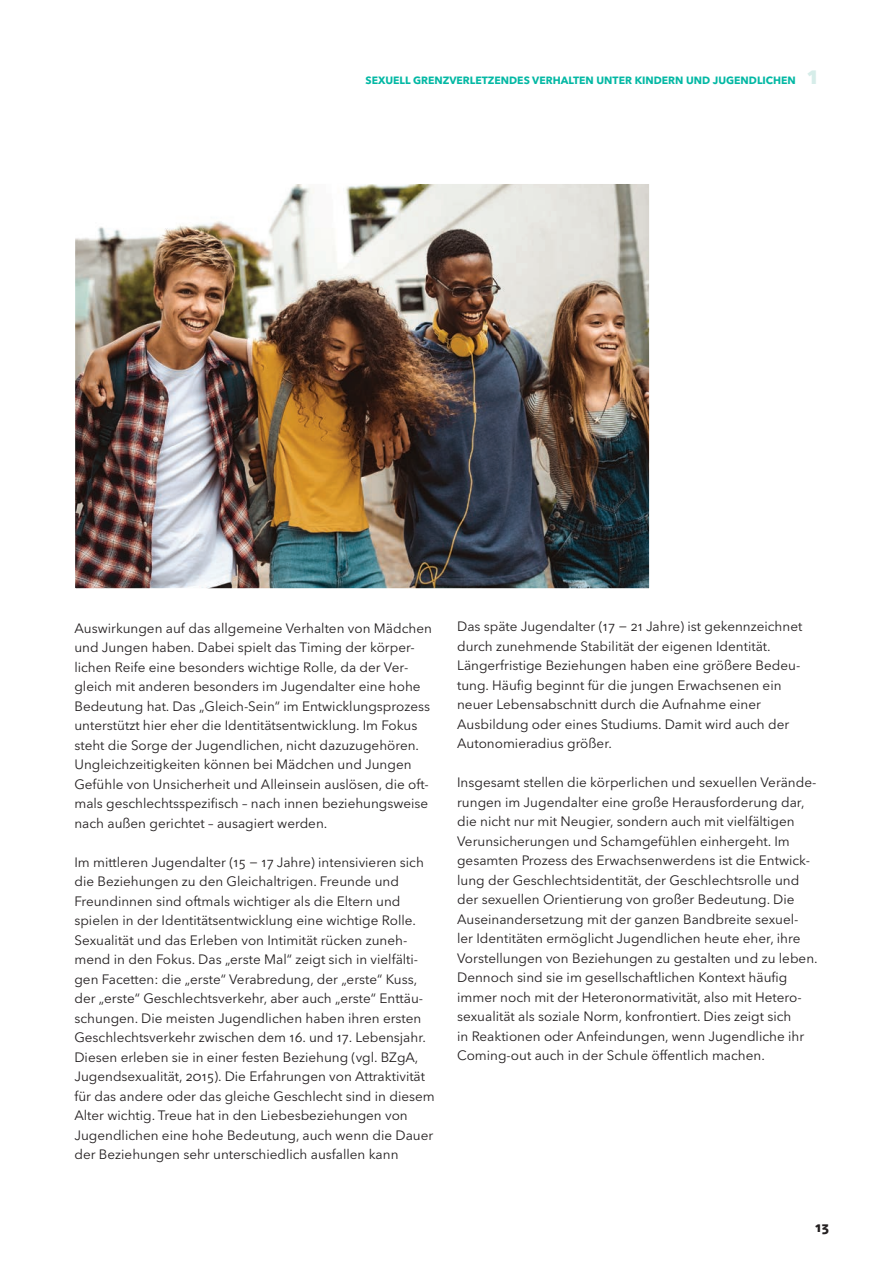
<style>
.page{position:relative;width:893px;height:1263px;background:#fff}
.page>*{position:absolute;margin:0;border:0;box-sizing:border-box;transform-origin:0 0}
.t1{font:700 24px "Avenir Next LT Pro";color:#d6ede9}
.t2{font:13.5px/19.5px "Avenir Next LT Pro";color:#231f20}
.t3{font:700 13.5px "Avenir Next LT Pro";color:#231f20}
.t4{font:700 10.5px "Avenir Next LT Pro";color:#03b8a4}
</style>
<div class="page">
<img style="left:77px;top:185px;width:571px;height:402px">
<div style="left:74px;top:182px;width:577px;height:408px;border:2px solid #fff"></div>
<p class="t4" style="left:366px;top:74px;width:432px">SEXUELL GRENZVERLETZENDES VERHALTEN UNTER KINDERN UND JUGENDLICHEN</p>
<h1 class="t1" style="left:807px;top:61px;width:13px">1</h1>
<p class="t2" style="left:74px;top:618px;width:359px">Auswirkungen auf das allgemeine Verhalten von Mädchen und Jungen haben. Dabei spielt das Timing der körper&shy;lichen Reife eine besonders wichtige Rolle, da der Ver&shy;gleich mit anderen besonders im Jugendalter eine hohe Bedeutung hat. Das „Gleich-Sein“ im Entwicklungsprozess unterstützt hier eher die Identitätsentwicklung. Im Fokus steht die Sorge der Jugendlichen, nicht dazuzugehören.<br>Ungleichzeitigkeiten können bei Mädchen und Jungen Gefühle von Unsicherheit und Alleinsein auslösen, die oft&shy;mals geschlechtsspezifsch – nach innen beziehungsweise nach außen gerichtet – ausagiert werden.</p>
<p class="t2" style="left:74px;top:852px;width:362px">Im mittleren Jugendalter (15 − 17 Jahre) intensivieren sich die Beziehungen zu den Gleichaltrigen. Freunde und Freundinnen sind oftmals wichtiger als die Eltern und spielen in der Identitätsentwicklung eine wichtige Rolle.<br>Sexualität und das Erleben von Intimität rücken zuneh&shy;mend in den Fokus. Das „erste Mal“ zeigt sich in vielfälti&shy;gen Facetten: die „erste“ Verabredung, der „erste“ Kuss, der „erste“ Geschlechtsverkehr, aber auch „erste“ Enttäu&shy;schungen. Die meisten Jugendlichen haben ihren ersten Geschlechtsverkehr zwischen dem 16. und 17. Lebensjahr.<br>Diesen erleben sie in einer festen Beziehung (vgl. BZgA, Jugendsexualität, 2015). Die Erfahrungen von Attraktivität für das andere oder das gleiche Geschlecht sind in diesem Alter wichtig. Treue hat in den Liebesbeziehungen von Jugendlichen eine hohe Bedeutung, auch wenn die Dauer der Beziehungen sehr unterschiedlich ausfallen kann</p>
<p class="t2" style="left:457px;top:617px;width:347px">Das späte Jugendalter (17 − 21 Jahre) ist gekennzeichnet durch zunehmende Stabilität der eigenen Identität.<br>Längerfristige Beziehungen haben eine größere Bedeu&shy;tung. Häufg beginnt für die jungen Erwachsenen ein neuer Lebensabschnitt durch die Aufnahme einer Ausbildung oder eines Studiums. Damit wird auch der Autonomieradius größer.</p>
<p class="t2" style="left:457px;top:773px;width:362px">Insgesamt stellen die körperlichen und sexuellen Verände&shy;rungen im Jugendalter eine große Herausforderung dar, die nicht nur mit Neugier, sondern auch mit vielfältigen Verunsicherungen und Schamgefühlen einhergeht. Im gesamten Prozess des Erwachsenwerdens ist die Entwick&shy;lung der Geschlechtsidentität, der Geschlechtsrolle und der sexuellen Orientierung von großer Bedeutung. Die Auseinandersetzung mit der ganzen Bandbreite sexuel&shy;ler Identitäten ermöglicht Jugendlichen heute eher, ihre Vorstellungen von Beziehungen zu gestalten und zu leben.<br>Dennoch sind sie im gesellschaftlichen Kontext häufg immer noch mit der Heteronormativität, also mit Hetero&shy;sexualität als soziale Norm, konfrontiert. Dies zeigt sich<br>in Reaktionen oder Anfeindungen, wenn Jugendliche ihr Coming-out auch in der Schule öffentlich machen.</p>
<p class="t3" style="left:815px;top:1219px;width:16px">13</p>
</div>
